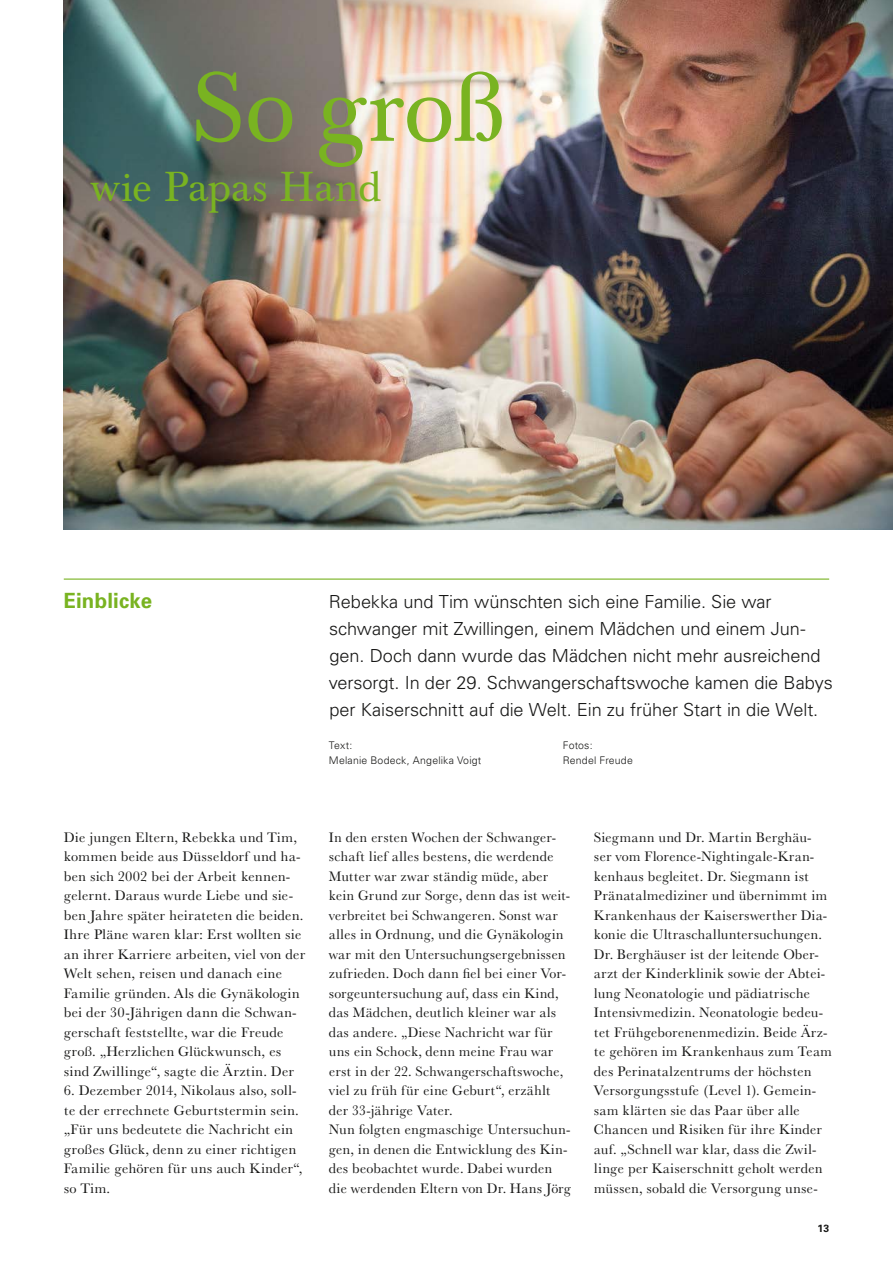
<style>
.page{position:relative;width:893px;height:1263px;background:#fff}
.page>*{position:absolute;margin:0;border:0;box-sizing:border-box;transform-origin:0 0}
.t1{font:96px "Baskerville BQ";letter-spacing:-.005em;color:#79b321}
.t2{font:41.4px "Baskerville BQ";letter-spacing:.005em;color:#79b321}
.t3{font:700 21px "Univers";letter-spacing:.01em;color:#79b321}
.t4{font:300 18px/27px "Univers";letter-spacing:-.005em;color:#171716}
.t5{font:14.25px/19.5px "Baskerville No 2 BT";letter-spacing:-.005em;color:#171716}
.t6{font:300 10.5px "Univers";letter-spacing:.02em;color:#171716}
.t7{font:700 10.5px "Univers";color:#171716}
</style>
<div class="page">
<img style="left:64px;top:0;width:829px;height:530px">
<hr style="left:64px;top:578px;width:765px;height:2px;background:#79b321">
<h1 class="t1" style="left:192px;top:52px;width:316px">So groß</h1>
<h2 class="t2" style="left:90px;top:163px;width:293px">wie Papas Hand</h2>
<h3 class="t3" style="left:64px;top:588px;width:90px">Einblicke</h3>
<p class="t4" style="left:329px;top:588px;width:506px">Rebekka und Tim wünschten sich eine Familie. Sie war schwanger mit Zwillingen, einem Mädchen und einem Jun&shy;gen. Doch dann wurde das Mädchen nicht mehr ausreichend versorgt. In der 29. Schwangerschaftswoche kamen die Babys per Kaiserschnitt auf die Welt. Ein zu früher Start in die Welt.</p>
<p class="t6" style="left:329px;top:739px;width:25px">Text:</p>
<p class="t6" style="left:563px;top:739px;width:32px">Fotos:</p>
<p class="t6" style="left:329px;top:754px;width:154px">Melanie Bodeck, Angelika Voigt</p>
<p class="t6" style="left:563px;top:754px;width:72px">Rendel Freude</p>
<p class="t5" style="left:64px;top:827px;width:243px">Die jungen Eltern, Rebekka und Tim, kommen beide aus Düsseldorf und ha&shy;ben sich 2002 bei der Arbeit kennen&shy;gelernt. Daraus wurde Liebe und sie&shy;ben Jahre später heirateten die beiden.<br>Ihre Pläne waren klar: Erst wollten sie an ihrer Karriere arbeiten, viel von der Welt sehen, reisen und danach eine Familie gründen. Als die Gynäkologin bei der 30-Jährigen dann die Schwan&shy;gerschaft feststellte, war die Freude groß. „Herzlichen Glückwunsch, es sind Zwillinge“, sagte die Ärztin. Der</p>
<p class="t5" style="left:64px;top:1080px;width:240px">6. Dezember 2014, Nikolaus also, soll&shy;te der errechnete Geburtstermin sein. „Für uns bedeutete die Nachricht ein großes Glück, denn zu einer richtigen<br>Familie gehören für uns auch Kinder“, so Tim.</p>
<p class="t5" style="left:329px;top:827px;width:244px">In den ersten Wochen der Schwanger&shy;schaft lief alles bestens, die werdende Mutter war zwar ständig müde, aber kein Grund zur Sorge, denn das ist weit&shy;verbreitet bei Schwangeren. Sonst war alles in Ordnung, und die Gynäkologin war mit den Untersuchungsergebnissen zufrieden. Doch dann fiel bei einer Vor&shy;sorgeuntersuchung auf, dass ein Kind, das Mädchen, deutlich kleiner war als das andere. „Diese Nachricht war für uns ein Schock, denn meine Frau war erst in der 22. Schwangerschaftswoche, viel zu früh für eine Geburt“, erzählt der 33-jährige Vater.<br>Nun folgten engmaschige Untersuchun&shy;gen, in denen die Entwicklung des Kin&shy;des beobachtet wurde. Dabei wurden die werdenden Eltern von Dr. Hans Jörg</p>
<p class="t5" style="left:594px;top:827px;width:240px">Siegmann und Dr. Martin Berghäu&shy;ser vom Florence-Nightingale-Kran&shy;kenhaus begleitet. Dr. Siegmann ist Pränatalmediziner und übernimmt im Krankenhaus der Kaiserswerther Dia&shy;konie die Ultraschalluntersuchungen.<br>Dr. Berghäuser ist der leitende Ober&shy;arzt der Kinderklinik sowie der Abtei&shy;lung Neonatologie und pädiatrische Intensivmedizin. Neonatologie bedeu&shy;tet Frühgeborenenmedizin. Beide Ärz&shy;te gehören im Krankenhaus zum Team des Perinatalzentrums der höchsten Versorgungsstufe (Level 1). Gemein&shy;sam klärten sie das Paar über alle Chancen und Risiken für ihre Kinder auf. „Schnell war klar, dass die Zwil&shy;linge per Kaiserschnitt geholt werden müssen, sobald die Versorgung unse-</p>
<p class="t7" style="left:817px;top:1222px;width:13px">13</p>
</div>
